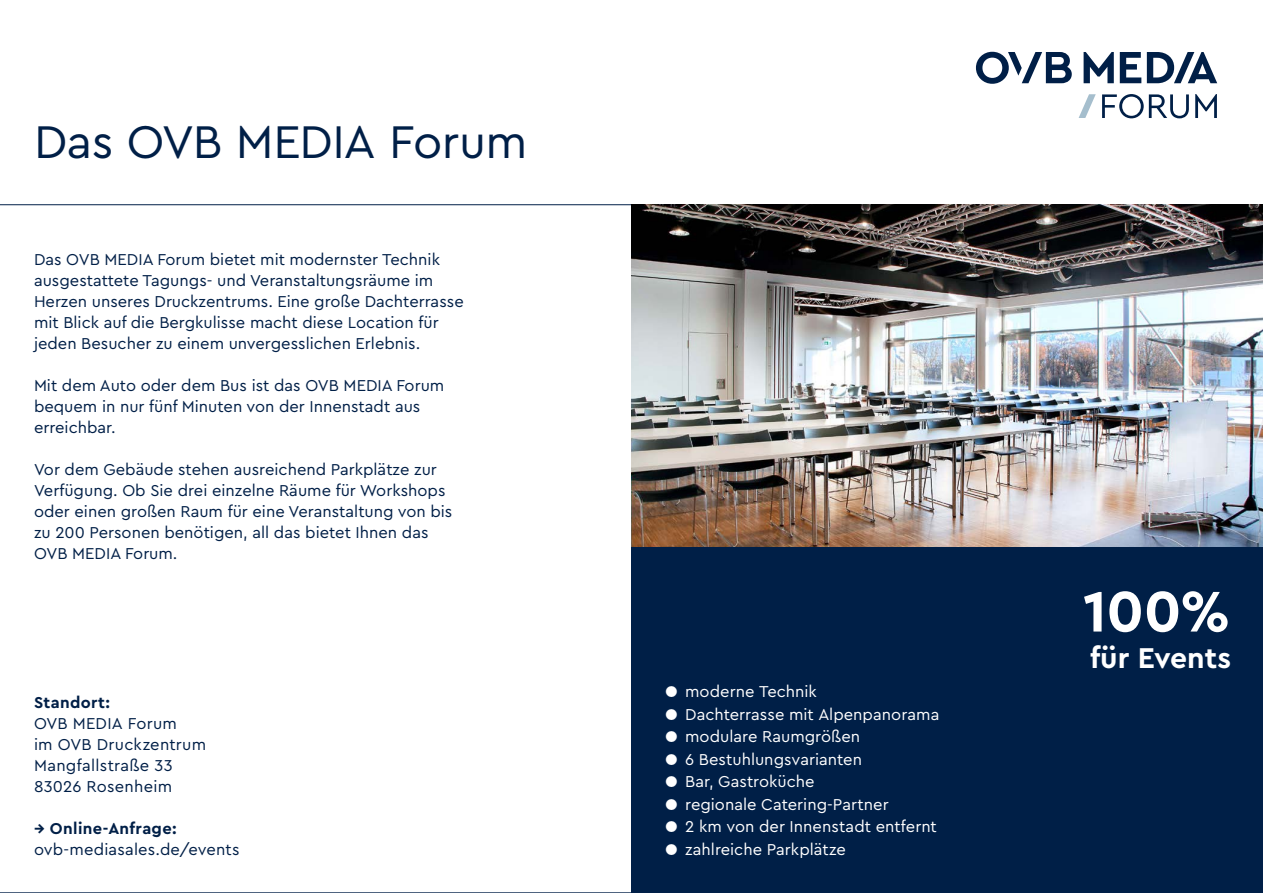
<style>
.page{position:relative;width:1263px;height:893px;background:#fff}
.page>*{position:absolute;margin:0;border:0;box-sizing:border-box;transform-origin:0 0}
.t1{font:700 60px "Cera Pro";color:#fff}
.t2{font:48px "Cera Pro";letter-spacing:-.01em;color:#001f47}
.t3{font:700 30px "Cera Pro";letter-spacing:-.005em;color:#fff}
.t4{font:16.5px/21px "Cera Pro";color:#001f47}
.t5{font:16.5px "Cera Pro";color:#fff}
.t6{font:700 16.5px "Cera Pro";letter-spacing:.02em;color:#001f47}
.s1{font-weight:700}
</style>
<div class="page">
<svg style="left:1120px;top:52px;width:21px;height:31px"></svg>
<svg style="left:1147px;top:52px;width:70px;height:31px"></svg>
<svg style="left:976px;top:52px;width:96px;height:32px"></svg>
<svg style="left:1083px;top:52px;width:31px;height:31px"></svg>
<svg style="left:1102px;top:94px;width:87px;height:24px"></svg>
<svg style="left:1195px;top:94px;width:22px;height:24px"></svg>
<svg style="left:1078px;top:94px;width:18px;height:24px"></svg>
<img style="left:631px;top:205px;width:632px;height:343px">
<div style="left:631px;top:548px;width:632px;height:345px;background:#001f47"></div>
<h2 class="t2" style="left:34px;top:110px;width:495px">Das OVB MEDIA Forum</h2>
<p class="t4" style="left:34px;top:248px;width:431px">Das OVB MEDIA Forum bietet mit modernster Technik ausgestattete Tagungs- und Veranstaltungsräume im Herzen unseres Druckzentrums. Eine große Dachterrasse mit Blick auf die Bergkulisse macht diese Location für jeden Besucher zu einem unvergesslichen Erlebnis.</p>
<p class="t4" style="left:34px;top:374px;width:412px">Mit dem Auto oder dem Bus ist das OVB MEDIA Forum bequem in nur fünf Minuten von der Innenstadt aus erreichbar.</p>
<p class="t4" style="left:34px;top:458px;width:420px">Vor dem Gebäude stehen ausreichend Parkplätze zur Verfügung. Ob Sie drei einzelne Räume für Workshops oder einen großen Raum für eine Veranstaltung von bis zu 200 Personen benötigen, all das bietet Ihnen das OVB MEDIA Forum.</p>
<p class="t6" style="left:34px;top:691px;width:78px">Standort:</p>
<p class="t4" style="left:34px;top:712px;width:174px">OVB MEDIA Forum<br>im OVB Druckzentrum<br>Mangfallstraße 33<br>83026 Rosenheim</p>
<p class="t6" style="left:34px;top:817px;width:144px">→ Online-Anfrage:</p>
<p class="t4" style="left:34px;top:838px;width:207px">ovb-mediasales.de/events</p>
<p class="t5" style="left:665px;top:681px;width:153px"><span class="s1">●</span> moderne Technik</p>
<p class="t5" style="left:665px;top:703px;width:275px"><span class="s1">●</span> Dachterrasse mit Alpenpanorama</p>
<p class="t5" style="left:665px;top:726px;width:196px"><span class="s1">●</span> modulare Raumgrößen</p>
<p class="t5" style="left:665px;top:748px;width:198px"><span class="s1">●</span> 6 Bestuhlungsvarianten</p>
<p class="t5" style="left:665px;top:771px;width:151px"><span class="s1">●</span> Bar, Gastroküche</p>
<p class="t5" style="left:665px;top:793px;width:225px"><span class="s1">●</span> regionale Catering-Partner</p>
<p class="t5" style="left:665px;top:816px;width:273px"><span class="s1">●</span> 2 km von der Innenstadt entfernt</p>
<p class="t5" style="left:665px;top:838px;width:182px"><span class="s1">●</span> zahlreiche Parkplätze</p>
<h1 class="t1" style="left:1083px;top:571px;width:149px">100%</h1>
<h3 class="t3" style="left:1090px;top:637px;width:142px">für Events</h3>
</div>
